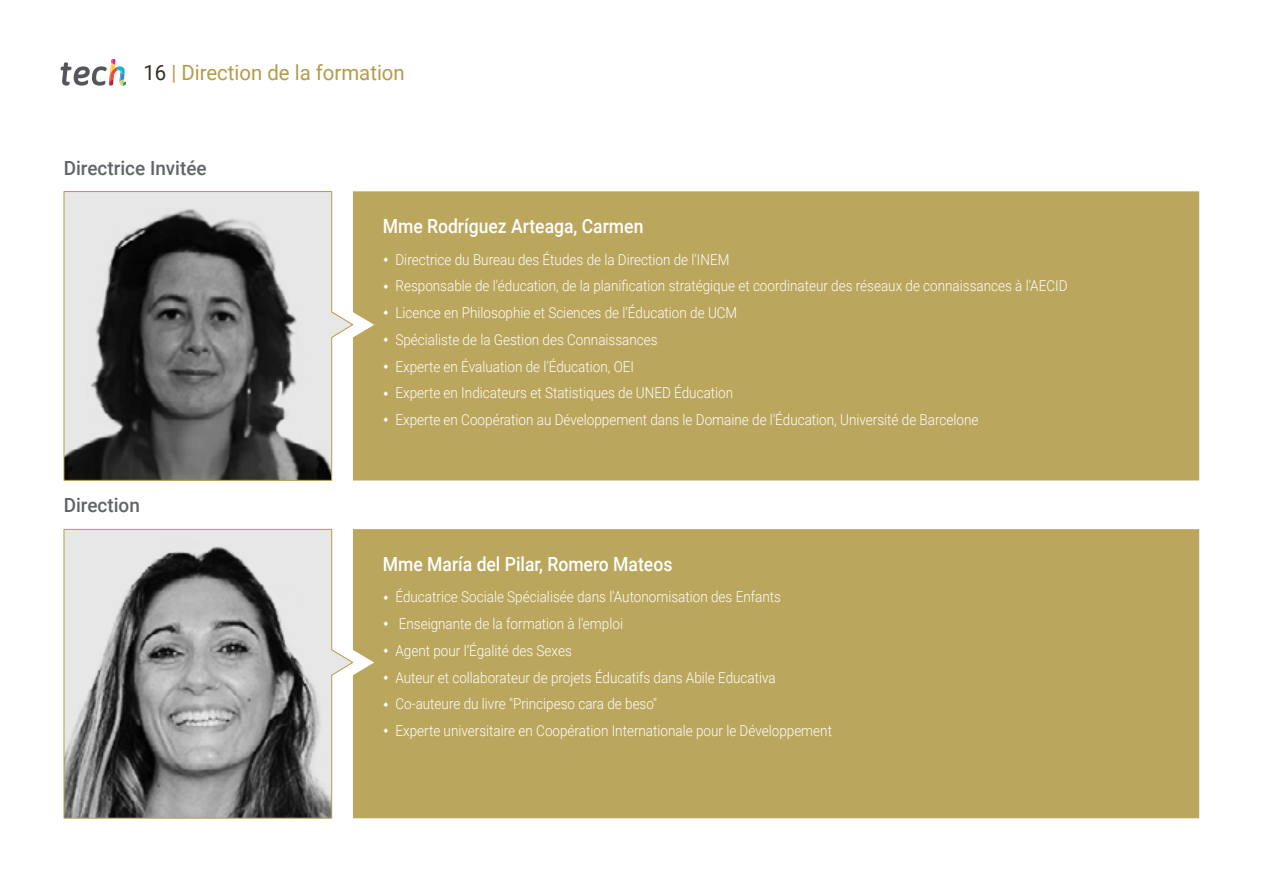
<style>
.page{position:relative;width:1263px;height:893px;background:#fff}
.page>*{position:absolute;margin:0;border:0;box-sizing:border-box;transform-origin:0 0}
.t1{font:21px "Roboto";color:#b49c4b}
.t2{font:500 19.5px "Roboto";color:#fff;scale:.9 1}
.t3{font:500 19.5px "Roboto";color:#61646a}
.t4{font:300 15px/26.7px "Roboto";color:#fff;scale:.9 1}
.s1{color:#312e20}
</style>
<div class="page">
<svg style="left:61px;top:59px;width:65px;height:27px"></svg>
<div style="left:353px;top:191px;width:846px;height:289px;background:#bba65d"></div>
<div style="left:353px;top:529px;width:846px;height:289px;background:#bba65d"></div>
<svg style="left:64px;top:191px;width:289px;height:290px;background:#8a8a89"></svg>
<svg style="left:64px;top:529px;width:289px;height:289px;background:#9e9d9d"></svg>
<svg style="left:384px;top:257px;width:4px;height:5px"></svg>
<svg style="left:384px;top:284px;width:4px;height:5px"></svg>
<svg style="left:384px;top:310px;width:4px;height:5px"></svg>
<svg style="left:384px;top:337px;width:4px;height:5px"></svg>
<svg style="left:384px;top:364px;width:4px;height:5px"></svg>
<svg style="left:384px;top:391px;width:4px;height:5px"></svg>
<svg style="left:384px;top:417px;width:4px;height:5px"></svg>
<svg style="left:384px;top:595px;width:4px;height:5px"></svg>
<svg style="left:384px;top:621px;width:4px;height:5px"></svg>
<svg style="left:384px;top:648px;width:4px;height:5px"></svg>
<svg style="left:384px;top:675px;width:4px;height:5px"></svg>
<svg style="left:384px;top:702px;width:4px;height:5px"></svg>
<svg style="left:384px;top:728px;width:4px;height:5px"></svg>
<h1 class="t1" style="left:144px;top:57px;width:263px"><span class="s1">16</span> | Direction de la formation</h1>
<h2 class="t3" style="left:64px;top:154px;width:144px">Directrice Invitée</h2>
<h2 class="t3" style="left:64px;top:492px;width:78px">Direction</h2>
<h2 class="t2" style="left:383px;top:212px;width:291px">Mme Rodríguez Arteaga, Carmen</h2>
<p class="t4" style="left:395px;top:245px;width:748px">Directrice du Bureau des Études de la Direction de l'INEM<br>Responsable de l'éducation, de la planification stratégique et coordinateur des réseaux de connaissances à l'AECID Licence en Philosophie et Sciences de l’Éducation de UCM<br>Spécialiste de la Gestion des Connaissances<br>Experte en Évaluation de l'Éducation, OEI<br>Experte en Indicateurs et Statistiques de UNED Éducation<br>Experte en Coopération au Développement dans le Domaine de l'Éducation, Université de Barcelone</p>
<h2 class="t2" style="left:383px;top:550px;width:323px">Mme María del Pilar, Romero Mateos</h2>
<p class="t4" style="left:395px;top:583px;width:486px">Éducatrice Sociale Spécialisée dans l'Autonomisation des Enfants Enseignante de la formation à l'emploi<br>Agent pour l’Égalité des Sexes<br>Auteur et collaborateur de projets Éducatifs dans Abile Educativa Co-auteure du livre "Principeso cara de beso"<br>Experte universitaire en Coopération Internationale pour le Développement</p>
</div>
